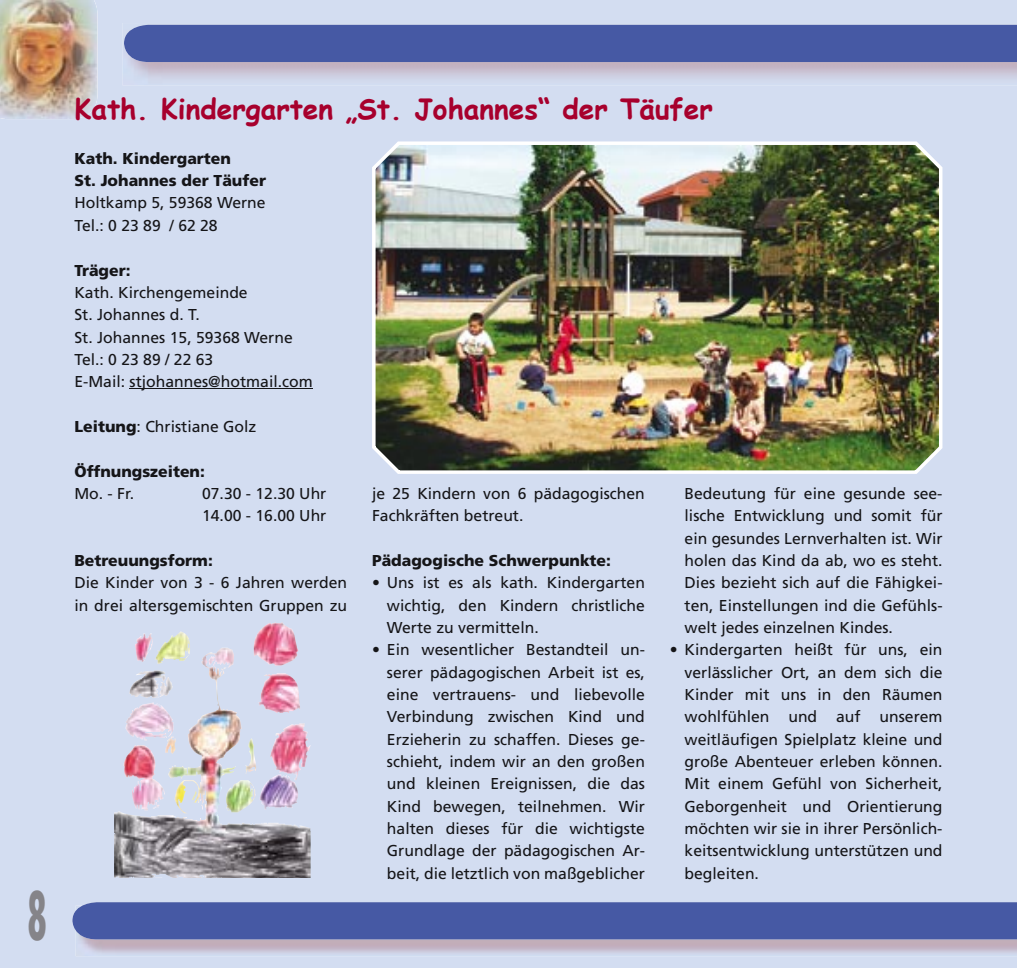
<style>
.page{position:relative;width:1017px;height:968px;background:#fff}
.page>*{position:absolute;margin:0;border:0;box-sizing:border-box;transform-origin:0 0}
.t1{font:900 condensed 70px "Frutiger";color:#858489;scale:.5 1}
.t2{font:700 28px "Comic Sans MS";color:#a7002d}
.t3{font:15.75px/22.4px "Frutiger";color:#151518}
.t4{font:900 15.75px/22.4px "Frutiger";color:#151518}
.s1{font-weight:900}
</style>
<div class="page">
<div style="left:0;top:0;width:1017px;height:967px;background:#d3ddf1"></div>
<img style="left:0;top:0;width:98px;height:119px">
<img style="left:76px;top:939px;width:941px;height:17px">
<div style="left:72px;top:902px;width:945px;height:37px;background:#4659a4"></div>
<img style="left:122px;top:23px;width:895px;height:62px">
<div style="left:124px;top:25px;width:893px;height:37px;background:#4659a4"></div>
<hr style="left:130px;top:388px;width:183px;height:1px;background:#151518">
<img style="left:372px;top:141px;width:570px;height:333px">
<img style="left:135px;top:622px;width:163px;height:150px">
<h1 class="t1" style="left:28px;top:873px;width:38px">8</h1>
<h2 class="t2" style="left:74px;top:88px;width:640px">Kath. Kindergarten „St. Johannes“ der Täufer</h2>
<p class="t4" style="left:74px;top:147px;width:193px">Kath. Kindergarten<br>St. Johannes der Täufer</p>
<p class="t3" style="left:74px;top:192px;width:193px">Holtkamp 5, 59368 Werne<br>Tel.: 0 23 89 / 62 28</p>
<p class="t4" style="left:74px;top:258px;width:58px">Träger:</p>
<p class="t3" style="left:74px;top:281px;width:240px">Kath. Kirchengemeinde<br>St. Johannes d. T.<br>St. Johannes 15, 59368 Werne<br>Tel.: 0 23 89 / 22 63<br>E-Mail: stjohannes@hotmail.com</p>
<p class="t3" style="left:74px;top:415px;width:184px"><span class="s1">Leitung</span>: Christiane Golz</p>
<p class="t4" style="left:74px;top:459px;width:132px">Öffnungszeiten:</p>
<p class="t3" style="left:74px;top:482px;width:61px">Mo. - Fr.</p>
<p class="t3" style="left:202px;top:482px;width:126px">07.30 - 12.30 Uhr<br>14.00 - 16.00 Uhr</p>
<p class="t4" style="left:74px;top:549px;width:140px">Betreuungsform:</p>
<p class="t3" style="left:74px;top:571px;width:274px">Die Kinder von 3 - 6 Jahren wer den in drei altersgemischten Grup pen zu</p>
<p class="t3" style="left:685px;top:482px;width:259px;text-align:justify">Be deu tung für eine gesunde see&shy;li sche Entwicklung und so mit für ein gesundes Lern ver hal ten ist. Wir holen das Kind da ab, wo es steht.<br>Dies bezieht sich auf die Fähigkei&shy;ten, Ein stel lun gen ind die Ge fühls - welt je des einzelnen Kin des.</p>
<p class="t3" style="left:685px;top:638px;width:259px;text-align:justify;text-indent:-15px">• Kindergarten heißt für uns, ein verlässlicher Ort, an dem sich die Kinder mit uns in den Räumen wohlfühlen und auf unserem weitläufigen Spielplatz kleine und große Abenteuer erleben kön nen.<br>Mit einem Gefühl von Si cher heit, Ge bor genheit und Ori en tie rung möch ten wir sie in ih rer Persönlich&shy;keitsentwicklung unterstützen und begleiten.</p>
<p class="t3" style="left:372px;top:482px;width:274px">je 25 Kindern von 6 pädagogischen<br>Fachkräften be treut.</p>
<p class="t4" style="left:372px;top:549px;width:240px">Pädagogische Schwer punk te:</p>
<p class="t3" style="left:387px;top:571px;width:259px;text-align:justify;text-indent:-15px">• Uns ist es als kath. Kindergarten wichtig, den Kindern christliche Werte zu ver mit teln.</p>
<p class="t3" style="left:387px;top:638px;width:259px;text-align:justify;text-indent:-15px">• Ein wesentlicher Be stand teil un&shy;serer päd ago gi schen Ar beit ist es, eine vertrauens- und liebevolle Verbindung zwi schen Kind und Erzieherin zu schaffen. Die ses ge&shy;schieht, in dem wir an den großen und klei nen Ereignissen, die das Kind bewegen, teil neh men. Wir hal ten dieses für die wichtigste Grundlage der päd ago gi schen Ar&shy;beit, die letzt lich von maßgeblicher</p>
</div>
